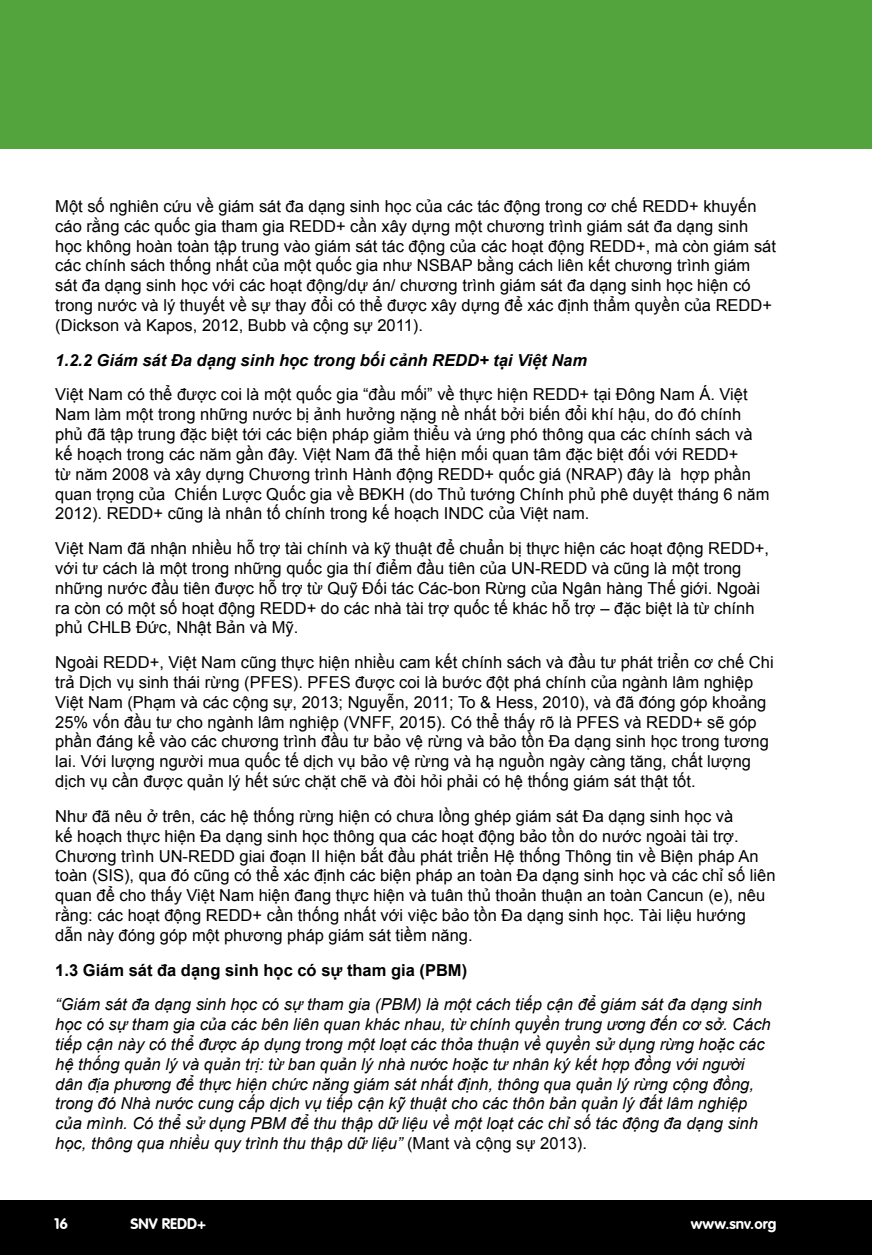
<style>
.page{position:relative;width:872px;height:1255px;background:#fff}
.page>*{position:absolute;margin:0;border:0;box-sizing:border-box;transform-origin:0 0}
.t1{font:16.5px/19.8px "Arial";color:#000}
.t2{font:italic 16.5px/19.8px "Arial";color:#000}
.t3{font:italic 700 16.5px "Arial";color:#000}
.t4{font:700 16.5px "Arial";color:#000}
.t5{font:700 15px "VAG Rounded";color:#fff}
.s1{font-style:normal}
</style>
<div class="page">
<div style="left:0;top:0;width:872px;height:149px;background:#54a43d"></div>
<div style="left:0;top:1199px;width:872px;height:55px;background:#000"></div>
<p class="t1" style="left:55px;top:196px;width:722px">Một số nghiên cứu về giám sát đa dạng sinh học của các tác động trong cơ chế REDD+ khuyến cáo rằng các quốc gia tham gia REDD+ cần xây dựng một chương trình giám sát đa dạng sinh học không hoàn toàn tập trung vào giám sát tác động của các hoạt động REDD+, mà còn giám sát các chính sách thống nhất của một quốc gia như NSBAP bằng cách liên kết chương trình giám sát đa dạng sinh học với các hoạt động/dự án/ chương trình giám sát đa dạng sinh học hiện có trong nước và lý thuyết về sự thay đổi có thể được xây dựng để xác định thẩm quyền của REDD+ (Dickson và Kapos, 2012, Bubb và cộng sự 2011).</p>
<p class="t3" style="left:55px;top:351px;width:533px">1.2.2 Giám sát Đa dạng sinh học trong bối cảnh REDD+ tại Việt Nam</p>
<p class="t1" style="left:55px;top:385px;width:715px">Việt Nam có thể được coi là một quốc gia “đầu mối” về thực hiện REDD+ tại Đông Nam Á. Việt Nam làm một trong những nước bị ảnh hưởng nặng nề nhất bởi biến đổi khí hậu, do đó chính phủ đã tập trung đặc biệt tới các biện pháp giảm thiểu và ứng phó thông qua các chính sách và kế hoạch trong các năm gần đây. Việt Nam đã thể hiện mối quan tâm đặc biệt đối với REDD+<br>từ năm 2008 và xây dựng Chương trình Hành động REDD+ quốc giá (NRAP) đây là hợp phần quan trọng của Chiến Lược Quốc gia về BĐKH (do Thủ tướng Chính phủ phê duyệt tháng 6 năm 2012). REDD+ cũng là nhân tố chính trong kế hoạch INDC của Việt nam.</p>
<p class="t1" style="left:55px;top:538px;width:715px">Việt Nam đã nhận nhiều hỗ trợ tài chính và kỹ thuật để chuẩn bị thực hiện các hoạt động REDD+, với tư cách là một trong những quốc gia thí điểm đầu tiên của UN-REDD và cũng là một trong những nước đầu tiên được hỗ trợ từ Quỹ Đối tác Các-bon Rừng của Ngân hàng Thế giới. Ngoài ra còn có một số hoạt động REDD+ do các nhà tài trợ quốc tế khác hỗ trợ – đặc biệt là từ chính phủ CHLB Đức, Nhật Bản và Mỹ.</p>
<p class="t1" style="left:55px;top:652px;width:720px">Ngoài REDD+, Việt Nam cũng thực hiện nhiều cam kết chính sách và đầu tư phát triển cơ chế Chi trả Dịch vụ sinh thái rừng (PFES). PFES được coi là bước đột phá chính của ngành lâm nghiệp Việt Nam (Phạm và các cộng sự, 2013; Nguyễn, 2011; To &amp; Hess, 2010), và đã đóng góp khoảng 25% vốn đầu tư cho ngành lâm nghiệp (VNFF, 2015). Có thể thấy rõ là PFES và REDD+ sẽ góp phần đáng kể vào các chương trình đầu tư bảo vệ rừng và bảo tồn Đa dạng sinh học trong tương lai. Với lượng người mua quốc tế dịch vụ bảo vệ rừng và hạ nguồn ngày càng tăng, chất lượng dịch vụ cần được quản lý hết sức chặt chẽ và đòi hỏi phải có hệ thống giám sát thật tốt.</p>
<p class="t1" style="left:55px;top:806px;width:721px">Như đã nêu ở trên, các hệ thống rừng hiện có chưa lồng ghép giám sát Đa dạng sinh học và<br>kế hoạch thực hiện Đa dạng sinh học thông qua các hoạt động bảo tồn do nước ngoài tài trợ.<br>Chương trình UN-REDD giai đoạn II hiện bắt đầu phát triển Hệ thống Thông tin về Biện pháp An toàn (SIS), qua đó cũng có thể xác định các biện pháp an toàn Đa dạng sinh học và các chỉ số liên quan để cho thấy Việt Nam hiện đang thực hiện và tuân thủ thoản thuận an toàn Cancun (e), nêu rằng: các hoạt động REDD+ cần thống nhất với việc bảo tồn Đa dạng sinh học. Tài liệu hướng dẫn này đóng góp một phương pháp giám sát tiềm năng.</p>
<p class="t4" style="left:55px;top:960px;width:413px">1.3 Giám sát đa dạng sinh học có sự tham gia (PBM)</p>
<p class="t2" style="left:55px;top:994px;width:717px">“Giám sát đa dạng sinh học có sự tham gia (PBM) là một cách tiếp cận để giám sát đa dạng sinh học có sự tham gia của các bên liên quan khác nhau, từ chính quyền trung ương đến cơ sở. Cách tiếp cận này có thể được áp dụng trong một loạt các thỏa thuận về quyền sử dụng rừng hoặc các hệ thống quản lý và quản trị: từ ban quản lý nhà nước hoặc tư nhân ký kết hợp đồng với người dân địa phương để thực hiện chức năng giám sát nhất định, thông qua quản lý rừng cộng đồng, trong đó Nhà nước cung cấp dịch vụ tiếp cận kỹ thuật cho các thôn bản quản lý đất lâm nghiệp của mình. Có thể sử dụng PBM để thu thập dữ liệu về một loạt các chỉ số tác động đa dạng sinh học, thông qua nhiều quy trình thu thập dữ liệu” <span class="s1">(Mant và cộng sự 2013).</span></p>
<p class="t5" style="left:54px;top:1216px;width:16px">16</p>
<p class="t5" style="left:131px;top:1216px;width:77px">SNV REDD+</p>
<p class="t5" style="left:691px;top:1216px;width:87px">www.snv.org</p>
</div>
